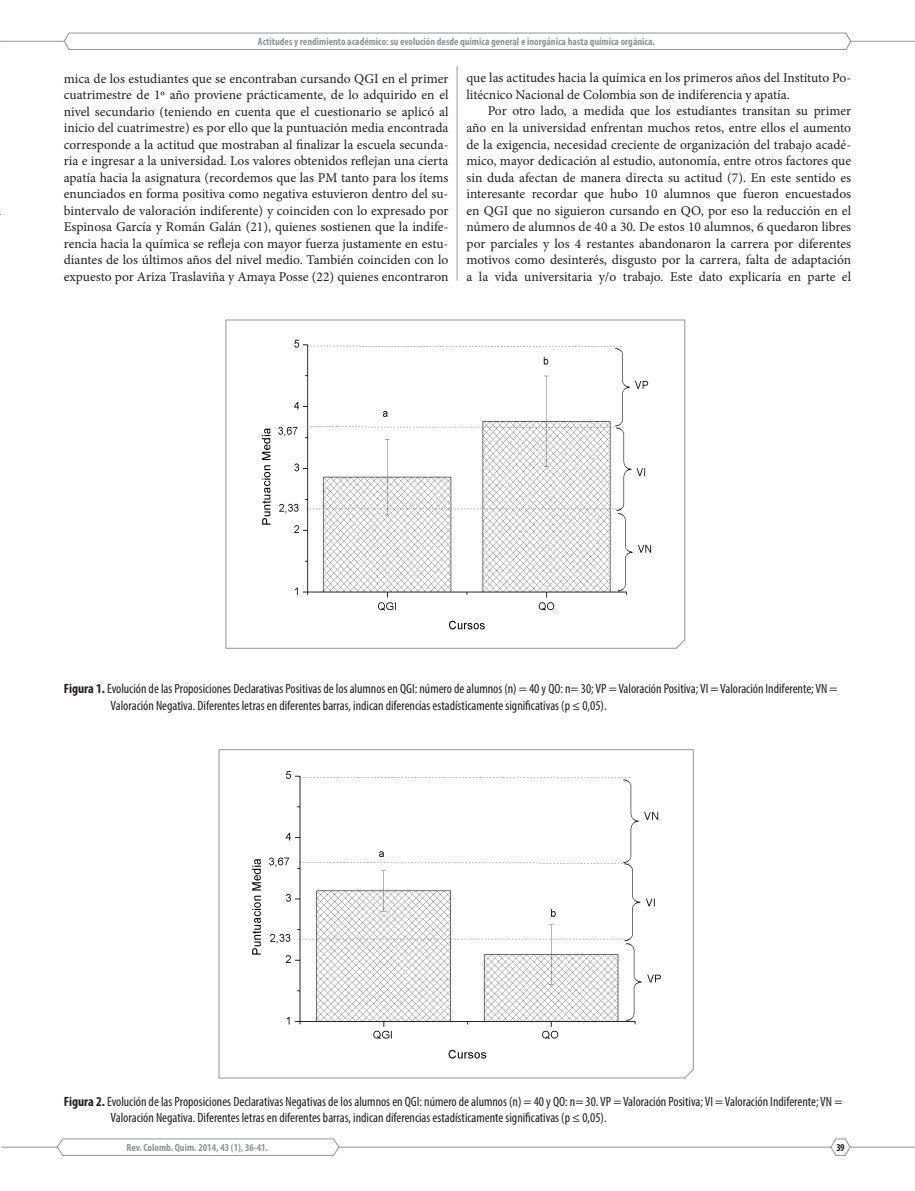
<style>
.page{position:relative;width:915px;height:1191px;background:#fff}
.page>*{position:absolute;margin:0;border:0;box-sizing:border-box;transform-origin:0 0}
.t1{font:13.5px/16.5px "Minion Pro";color:#231f20;text-align:justify}
.t2{font:condensed 13.5px/16.5px "Myriad Pro";color:#231f20}
.t3{font:700 condensed 10.5px "Myriad Pro";color:#939598}
.t4{font:700 condensed 10.5px "Myriad Pro";color:#231f20}
.s1{font-weight:700}
</style>
<div class="page">
<hr style="left:1px;top:41px;width:913px;height:1px;background:#939598">
<hr style="left:1px;top:1146px;width:913px;height:1px;background:#939598">
<svg style="left:829px;top:1138px;width:21px;height:18px"></svg>
<svg style="left:56px;top:1138px;width:284px;height:18px"></svg>
<svg style="left:63px;top:32px;width:788px;height:18px"></svg>
<hr style="left:456px;top:66px;width:1px;height:215px;background:#939598">
<svg style="left:225px;top:319px;width:460px;height:330px"></svg>
<svg style="left:218px;top:749px;width:475px;height:329px"></svg>
<p class="t3" style="left:258px;top:36px;width:398px">Actitudes y rendimiento académico: su evolución desde química general e inorgánica hasta química orgánica.</p>
<p class="t1" style="left:64px;top:70px;width:386px">mica de los estudiantes que se encontraban cursando QGI en el primer cuatrimestre de 1º año proviene prácticamente, de lo adquirido en el nivel secundario (teniendo en cuenta que el cuestionario se aplicó al inicio del cuatrimestre) es por ello que la puntuación media encontrada corresponde a la actitud que mostraban al finalizar la escuela secunda&shy;ria e ingresar a la universidad. Los valores obtenidos reflejan una cierta apatía hacia la asignatura (recordemos que las PM tanto para los ítems enunciados en forma positiva como negativa estuvieron dentro del su&shy;bintervalo de valoración indiferente) y coinciden con lo expresado por Espinosa García y Román Galán (21), quienes sostienen que la indife&shy;rencia hacia la química se refleja con mayor fuerza justamente en estu&shy;diantes de los últimos años del nivel medio. También coinciden con lo expuesto por Ariza Traslaviña y Amaya Posse (22) quienes encontraron</p>
<p class="t1" style="left:466px;top:70px;width:386px">que las actitudes hacia la química en los primeros años del Instituto Po&shy;litécnico Nacional de Colombia son de indiferencia y apatía.</p>
<p class="t1" style="left:466px;top:103px;width:386px;text-indent:21px">Por otro lado, a medida que los estudiantes transitan su primer año en la universidad enfrentan muchos retos, entre ellos el aumento de la exigencia, necesidad creciente de organización del trabajo acadé&shy;mico, mayor dedicación al estudio, autonomía, entre otros factores que sin duda afectan de manera directa su actitud (7). En este sentido es interesante recordar que hubo 10 alumnos que fueron encuestados en QGI que no siguieron cursando en QO, por eso la reducción en el número de alumnos de 40 a 30. De estos 10 alumnos, 6 quedaron libres por parciales y los 4 restantes abandonaron la carrera por diferentes motivos como desinterés, disgusto por la carrera, falta de adaptación a la vida universitaria y/o trabajo. Este dato explicaría en parte el</p>
<p class="t2" style="left:111px;top:680px;width:728px;text-indent:-47px"><span class="s1">Figura 1.</span> Evolución de las Proposiciones Declarativas Positivas de los alumnos en QGI: número de alumnos (n) = 40 y QO: n= 30; VP = Valoración Positiva; VI = Valoración Indiferente; VN =<br>Valoración Negativa. Diferentes letras en diferentes barras, indican diferencias estadísticamente significativas (p ≤ 0,05).</p>
<p class="t2" style="left:111px;top:1093px;width:733px;text-indent:-47px"><span class="s1">Figura 2.</span> Evolución de las Proposiciones Declarativas Negativas de los alumnos en QGI: número de alumnos (n) = 40 y QO: n= 30. VP = Valoración Positiva; VI = Valoración Indiferente; VN =<br>Valoración Negativa. Diferentes letras en diferentes barras, indican diferencias estadísticamente significativas (p ≤ 0,05).</p>
<p class="t3" style="left:126px;top:1141px;width:143px">Rev. Colomb. Quim. 2014, 43 (1), 36-41.</p>
<p class="t4" style="left:836px;top:1141px;width:10px">39</p>
</div>
